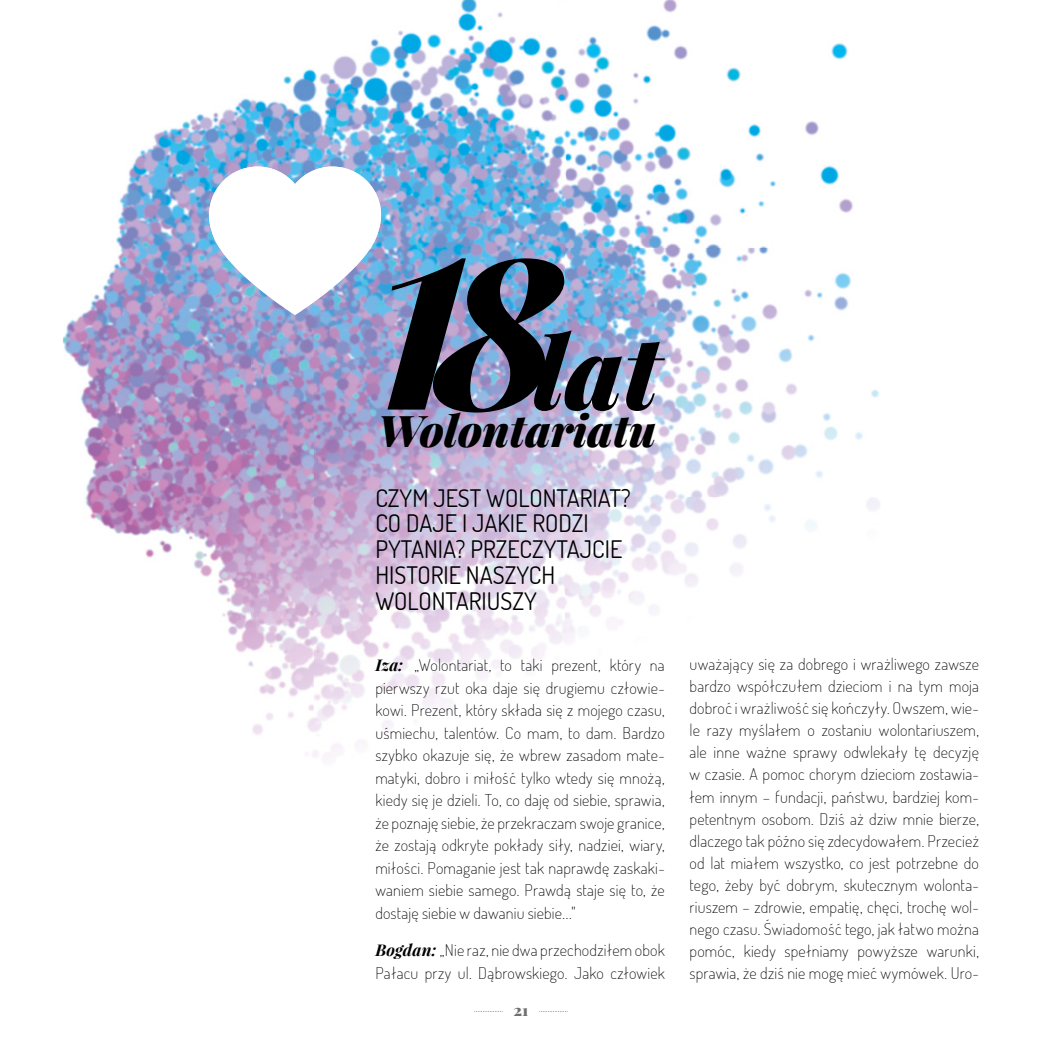
<style>
.page{position:relative;width:1042px;height:1042px;background:#fff}
.page>*{position:absolute;margin:0;border:0;box-sizing:border-box;transform-origin:0 0}
.t1{font:italic 900 99.75px "Playfair Display";color:#000}
.t2{font:italic 900 43.75px "Playfair Display";color:#000}
.t3{font:24.15px/25.7px "Dosis Gajusz Regular";color:#000}
.t4{font:300 16.1px/22.1px "Dosis Gajusz Extra";letter-spacing:.01em;color:#000;text-align:justify}
.t5{font:900 15.75px "Playfair Display";color:#706f6f}
.s1{font-size:209.3px}
.s2{font-family:"Playfair Display";font-weight:700;font-style:italic}
</style>
<div class="page">
<img style="left:315px;top:0;width:565px;height:757px">
<img style="left:127px;top:69px;width:188px;height:117px">
<img style="left:63px;top:186px;width:188px;height:481px">
<img style="left:251px;top:315px;width:64px;height:442px">
<svg style="left:209px;top:166px;width:172px;height:149px"></svg>
<svg style="left:474px;top:1011px;width:28px;height:1px"></svg>
<svg style="left:539px;top:1011px;width:28px;height:1px"></svg>
<h1 class="t1" style="left:374px;top:303px;width:287px"><span class="s1">18</span>lat</h1>
<h2 class="t2" style="left:378px;top:400px;width:280px">Wolontariatu</h2>
<h3 class="t3" style="left:375px;top:484px;width:257px">CZYM JEST WOLONTARIAT?<br>CO DAJE I JAKIE RODZI<br>PYTANIA? PRZECZYTAJCIE<br>HISTORIE NASZYCH<br>WOLONTARIUSZY</h3>
<p class="t4" style="left:375px;top:653px;width:291px;line-height:22.6px"><span class="s2">Iza:</span> „Wolontariat, to taki prezent, który na pierwszy rzut oka daje się drugiemu człowie&shy;kowi. Prezent, który składa się z mojego czasu, uśmiechu, talentów. Co mam, to dam. Bardzo szybko okazuje się, że wbrew zasadom mate&shy;matyki, dobro i miłość tylko wtedy się mnożą, kiedy się je dzieli. To, co daję od siebie, sprawia, że poznaję siebie, że przekraczam swoje granice, że zostają odkryte pokłady siły, nadziei, wiary, miłości. Pomaganie jest tak naprawdę zaskaki&shy;waniem siebie samego. Prawdą staje się to, że dostaję siebie w dawaniu siebie..."</p>
<p class="t4" style="left:375px;top:939px;width:291px;line-height:22.6px"><span class="s2">Bogdan:</span> „Nie raz, nie dwa przechodziłem obok<br>Pałacu przy ul. Dąbrowskiego. Jako człowiek</p>
<p class="t5" style="left:513px;top:1000px;width:16px">21</p>
<p class="t4" style="left:689px;top:653px;width:291px">uważający się za dobrego i wrażliwego zawsze bardzo współczułem dzieciom i na tym moja dobroć i wrażliwość się kończyły. Owszem, wie&shy;le razy myślałem o zostaniu wolontariuszem, ale inne ważne sprawy odwlekały tę decyzję w czasie. A pomoc chorym dzieciom zostawia&shy;łem innym – fundacji, państwu, bardziej kom&shy;petentnym osobom. Dziś aż dziw mnie bierze, dlaczego tak późno się zdecydowałem. Przecież od lat miałem wszystko, co jest potrzebne do tego, żeby być dobrym, skutecznym wolonta&shy;riuszem – zdrowie, empatię, chęci, trochę wol&shy;nego czasu. Świadomość tego, jak łatwo można pomóc, kiedy spełniamy powyższe warunki, sprawia, że dziś nie mogę mieć wymówek. Uro-</p>
</div>
